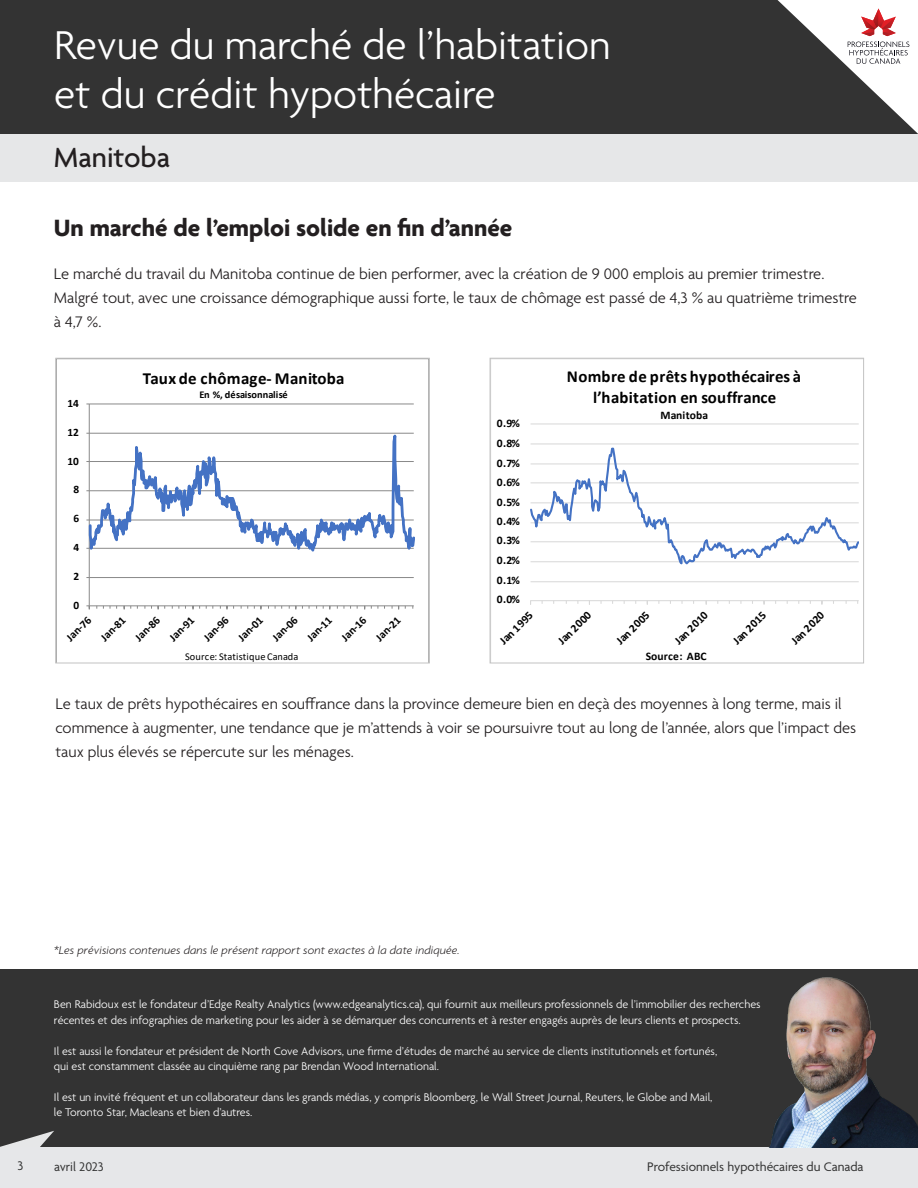
<style>
.page{position:relative;width:918px;height:1188px;background:#fff}
.page>*{position:absolute;margin:0;border:0;box-sizing:border-box;transform-origin:0 0}
.t1{font:300 43.5px "Agenda";color:#fff}
.t2{font:500 30px "Agenda";color:#231f20}
.t3{font:700 25.5px "Agenda";color:#231f20}
.t4{font:700 16.95px "Calibri";letter-spacing:.02em;color:#000}
.t5{font:700 16.8px/21px "Calibri";letter-spacing:.02em;color:#000;text-align:center}
.t6{font:300 16.5px/24px "Agenda";color:#231f20}
.t7{font:13.5px "Agenda";color:#333}
.t8{font:13.5px "Agenda";color:#313232}
.t9{font:300 12px/15.3px "Agenda";color:#fff}
.t10{font:italic 300 12px "Agenda";letter-spacing:.01em;color:#231f20}
.t11{font:700 11.55px "Calibri";letter-spacing:.01em;color:#000}
.t12{font:700 11.25px "Calibri";color:#000}
.t13{font:10.35px "Calibri";letter-spacing:.02em;color:#000}
.t14{font:700 10.35px "Calibri";letter-spacing:.01em;color:#000}
</style>
<div class="page">
<div style="left:0;top:0;width:918px;height:147px;background:#333"></div>
<div style="left:0;top:134px;width:918px;height:47px;background:#e6e7e8"></div>
<svg style="left:778px;top:0;width:140px;height:134px"></svg>
<div style="left:0;top:969px;width:918px;height:195px;background:#333"></div>
<svg style="left:0;top:1131px;width:54px;height:16px"></svg>
<div style="left:0;top:1147px;width:918px;height:41px;background:#e6e7e9"></div>
<img style="left:769px;top:977px;width:149px;height:170px">
<svg style="left:530px;top:423px;width:329px;height:182px"></svg>
<div style="left:490px;top:358px;width:374px;height:305px;border:1px solid #c2c2c2"></div>
<svg style="left:86px;top:403px;width:329px;height:207px"></svg>
<div style="left:55px;top:358px;width:375px;height:305px;border:1px solid #c2c2c2"></div>
<p class="t1" style="left:54px;top:22px;width:558px">Revue du marché de l’habitation</p>
<p class="t1" style="left:54px;top:71px;width:443px">et du crédit hypothécaire</p>
<p class="t2" style="left:54px;top:141px;width:118px">Manitoba</p>
<p class="t3" style="left:54px;top:214px;width:460px">Un marché de l’emploi solide en fin d’année</p>
<p class="t6" style="left:54px;top:263px;width:804px">Le marché du travail du Manitoba continue de bien performer, avec la création de 9 000 emplois au premier trimestre.<br>Malgré tout, avec une croissance démographique aussi forte, le taux de chômage est passé de 4,3 % au quatrième trimestre à 4,7 %.</p>
<p class="t12" style="left:68px;top:396px;width:13px">14</p>
<p class="t12" style="left:68px;top:424px;width:13px">12</p>
<p class="t12" style="left:68px;top:453px;width:13px">10</p>
<p class="t12" style="left:73px;top:481px;width:7px">8</p>
<p class="t12" style="left:73px;top:511px;width:7px">6</p>
<p class="t12" style="left:73px;top:539px;width:7px">4</p>
<p class="t12" style="left:73px;top:568px;width:7px">2</p>
<p class="t12" style="left:73px;top:597px;width:7px">0</p>
<p class="t4" style="left:143px;top:366px;width:203px">Taux de chômage- Manitoba</p>
<p class="t14" style="left:200px;top:387px;width:90px">En %, désaisonnalisé</p>
<p class="t12" style="left:63px;top:634px;width:32px;rotate:-45deg">Jan-76</p>
<p class="t12" style="left:97px;top:634px;width:32px;rotate:-45deg">Jan-81</p>
<p class="t12" style="left:131px;top:634px;width:32px;rotate:-45deg">Jan-86</p>
<p class="t12" style="left:166px;top:634px;width:32px;rotate:-45deg">Jan-91</p>
<p class="t12" style="left:200px;top:634px;width:32px;rotate:-45deg">Jan-96</p>
<p class="t12" style="left:234px;top:634px;width:32px;rotate:-45deg">Jan-01</p>
<p class="t12" style="left:269px;top:634px;width:32px;rotate:-45deg">Jan-06</p>
<p class="t12" style="left:303px;top:634px;width:32px;rotate:-45deg">Jan-11</p>
<p class="t12" style="left:337px;top:634px;width:32px;rotate:-45deg">Jan-16</p>
<p class="t12" style="left:372px;top:634px;width:32px;rotate:-45deg">Jan-21</p>
<p class="t11" style="left:497px;top:415px;width:25px">0.9%</p>
<p class="t11" style="left:497px;top:435px;width:25px">0.8%</p>
<p class="t11" style="left:497px;top:455px;width:25px">0.7%</p>
<p class="t11" style="left:497px;top:474px;width:25px">0.6%</p>
<p class="t11" style="left:497px;top:494px;width:25px">0.5%</p>
<p class="t11" style="left:497px;top:513px;width:25px">0.4%</p>
<p class="t11" style="left:497px;top:532px;width:25px">0.3%</p>
<p class="t11" style="left:497px;top:552px;width:25px">0.2%</p>
<p class="t11" style="left:497px;top:572px;width:25px">0.1%</p>
<p class="t11" style="left:497px;top:591px;width:25px">0.0%</p>
<p class="t5" style="left:567px;top:366px;width:236px">Nombre de prêts hypothécaires à l’habitation en souffrance</p>
<p class="t11" style="left:660px;top:407px;width:49px">Manitoba</p>
<p class="t11" style="left:496px;top:637px;width:43px;rotate:-45deg">Jan 1995</p>
<p class="t11" style="left:554px;top:637px;width:43px;rotate:-45deg">Jan 2000</p>
<p class="t11" style="left:612px;top:637px;width:43px;rotate:-45deg">Jan 2005</p>
<p class="t11" style="left:671px;top:637px;width:43px;rotate:-45deg">Jan 2010</p>
<p class="t11" style="left:729px;top:637px;width:43px;rotate:-45deg">Jan 2015</p>
<p class="t11" style="left:787px;top:637px;width:43px;rotate:-45deg">Jan 2020</p>
<p class="t11" style="left:646px;top:648px;width:62px">Source: ABC</p>
<p class="t6" style="left:56px;top:693px;width:802px">Le taux de prêts hypothécaires en souffrance dans la province demeure bien en deçà des moyennes à long terme, mais il commence à augmenter, une tendance que je m’attends à voir se poursuivre tout au long de l’année, alors que l’impact des taux plus élevés se répercute sur les ménages.</p>
<p class="t13" style="left:185px;top:649px;width:115px">Source: Statistique Canada</p>
<p class="t10" style="left:54px;top:943px;width:407px">*Les prévisions contenues dans le présent rapport sont exactes à la date indiquée.</p>
<p class="t9" style="left:54px;top:998px;width:708px">Ben Rabidoux est le fondateur d’Edge Realty Analytics (www.edgeanalytics.ca), qui fournit aux meilleurs professionnels de l’immobilier des recherches récentes et des infographies de marketing pour les aider à se démarquer des concurrents et à rester engagés auprès de leurs clients et prospects.</p>
<p class="t9" style="left:54px;top:1044px;width:665px">Il est aussi le fondateur et président de North Cove Advisors, une firme d’études de marché au service de clients institutionnels et fortunés, qui est constamment classée au cinquième rang par Brendan Wood International.</p>
<p class="t9" style="left:54px;top:1090px;width:660px">Il est un invité fréquent et un collaborateur dans les grands médias, y compris Bloomberg, le Wall Street Journal, Reuters, le Globe and Mail, le Toronto Star, Macleans et bien d’autres.</p>
<p class="t8" style="left:17px;top:1159px;width:7px">3</p>
<p class="t7" style="left:54px;top:1159px;width:51px">avril 2023</p>
<p class="t7" style="left:647px;top:1159px;width:218px">Professionnels hypothécaires du Canada</p>
</div>
